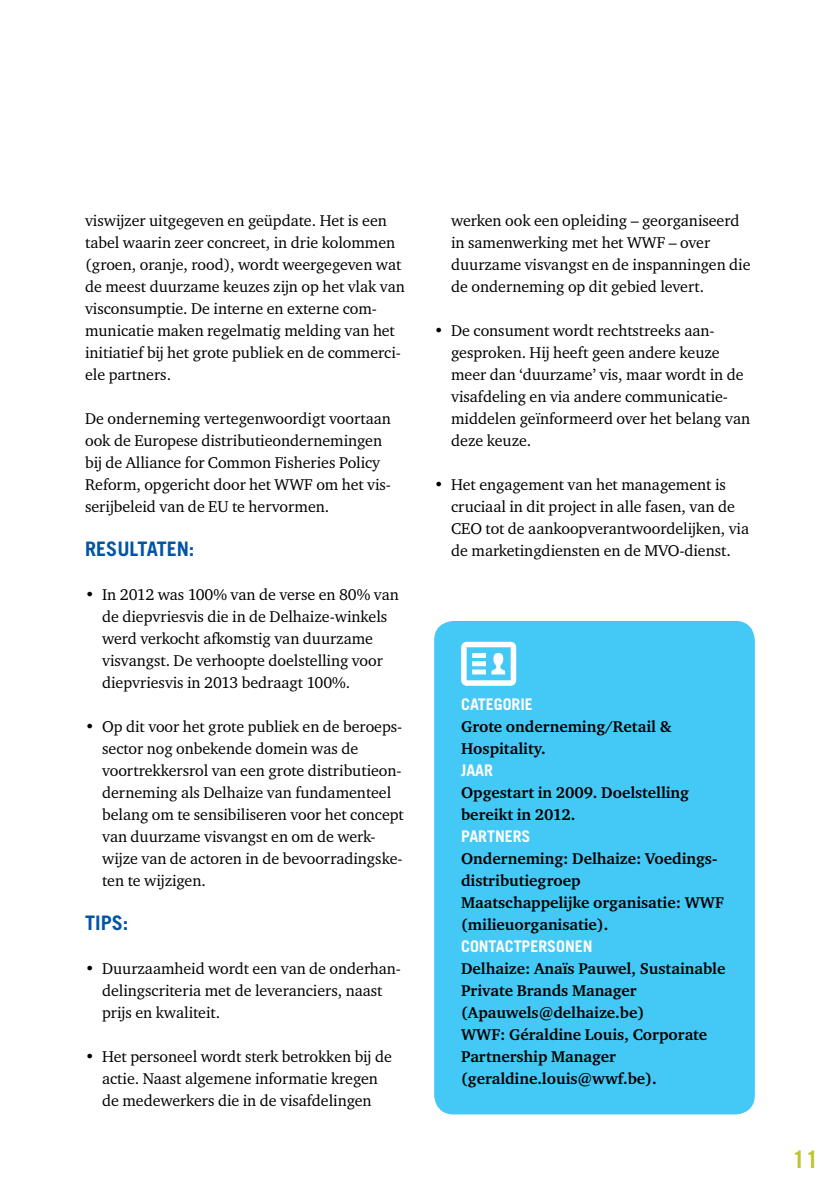
<style>
.page{position:relative;width:840px;height:1191px;background:#fff}
.page>*{position:absolute;margin:0;border:0;box-sizing:border-box;transform-origin:0 0}
.t1{font:700 24px "Trade Gothic";color:#bec531}
.t2{font:700 20px "Trade Gothic";color:#0054a6}
.t3{font:16px/22px "Charter ITC";letter-spacing:-.005em;color:#000}
.t4{font:700 16px/22px "Charter ITC";letter-spacing:-.005em;color:#000}
.t5{font:700 16px "Trade Gothic";letter-spacing:-.005em;color:#fff}
</style>
<div class="page">
<div style="left:434px;top:621px;width:320px;height:493px;background:#44c8f5;border-radius:19px"></div>
<svg style="left:461px;top:642px;width:55px;height:44px"></svg>
<p class="t3" style="left:85px;top:209px;width:321px">viswijzer uitgegeven en geüpdate. Het is een tabel waarin zeer concreet, in drie kolommen (groen, oranje, rood), wordt weergegeven wat de meest duurzame keuzes zijn op het vlak van visconsumptie. De interne en externe com&shy;municatie maken regelmatig melding van het initiatief bij het grote publiek en de commerci&shy;ële partners.</p>
<p class="t3" style="left:85px;top:407px;width:307px">De onderneming vertegenwoordigt voortaan ook de Europese distributieondernemingen bij de Alliance for Common Fisheries Policy Reform, opgericht door het WWF om het vis&shy;serijbeleid van de EU te hervormen.</p>
<p class="t2" style="left:85px;top:537px;width:111px">RESULTATEN:</p>
<p class="t3" style="left:102px;top:583px;width:298px;text-indent:-17px">• In 2012 was 100% van de verse en 80% van de diepvriesvis die in de Delhaize-winkels werd verkocht afkomstig van duurzame visvangst. De verhoopte doelstelling voor diepvriesvis in 2013 bedraagt 100%.</p>
<p class="t3" style="left:102px;top:715px;width:303px;text-indent:-17px">• Op dit voor het grote publiek en de beroeps&shy;sector nog onbekende domein was de voortrekkersrol van een grote distributieon&shy;derneming als Delhaize van fundamenteel belang om te sensibiliseren voor het concept van duurzame visvangst en om de werk&shy;wijze van de actoren in de bevoorradingske&shy;ten te wijzigen.</p>
<p class="t2" style="left:85px;top:911px;width:11px">TIPS</p>
<p class="t2" style="left:123px;top:911px;width:7px">:</p>
<p class="t3" style="left:102px;top:957px;width:300px;text-indent:-17px">• Duurzaamheid wordt een van de onderhan&shy;delingscriteria met de leveranciers, naast prijs en kwaliteit.</p>
<p class="t3" style="left:85px;top:1045px;width:308px;text-align:center">• Het personeel wordt sterk betrokken bij de actie. Naast algemene informatie kregen<br>de medewerkers die in de visafdelingen</p>
<p class="t3" style="left:451px;top:209px;width:301px">werken ook een opleiding – georganiseerd in samenwerking met het WWF – over duurzame visvangst en de inspanningen die de onderneming op dit gebied levert.</p>
<p class="t3" style="left:451px;top:319px;width:300px;text-indent:-17px">• De consument wordt rechtstreeks aan&shy;gesproken. Hij heeft geen andere keuze meer dan ‘duurzame’ vis, maar wordt in de visafdeling en via andere communicatie&shy;middelen geïnformeerd over het belang van deze keuze.</p>
<p class="t3" style="left:451px;top:473px;width:299px;text-indent:-17px">• Het engagement van het management is cruciaal in dit project in alle fasen, van de CEO tot de aankoopverantwoordelijken, via de marketingdiensten en de MVO-dienst.</p>
<p class="t5" style="left:461px;top:694px;width:66px">CATEGORIE</p>
<p class="t4" style="left:461px;top:715px;width:212px">Grote onderneming/Retail &amp;<br>Hospitality.</p>
<p class="t5" style="left:461px;top:760px;width:33px">JAAR</p>
<p class="t4" style="left:461px;top:781px;width:229px">Opgestart in 2009. Doelstelling bereikt in 2012.</p>
<p class="t5" style="left:461px;top:826px;width:69px">PARTNERS</p>
<p class="t4" style="left:461px;top:847px;width:264px">Onderneming: Delhaize: Voedings&shy;distributiegroep<br>Maatschappelijke organisatie: WWF (milieuorganisatie).</p>
<p class="t5" style="left:461px;top:936px;width:133px">CONTACTPERSONEN</p>
<p class="t4" style="left:461px;top:957px;width:265px">Delhaize: Anaïs Pauwel, Sustainable<br>Private Brands Manager (Apauwels@delhaize.be)<br>WWF: Géraldine Louis, Corporate<br>Partnership Manager (geraldine.louis@wwf.be).</p>
<h1 class="t1" style="left:791px;top:1144px;width:28px">11</h1>
</div>
